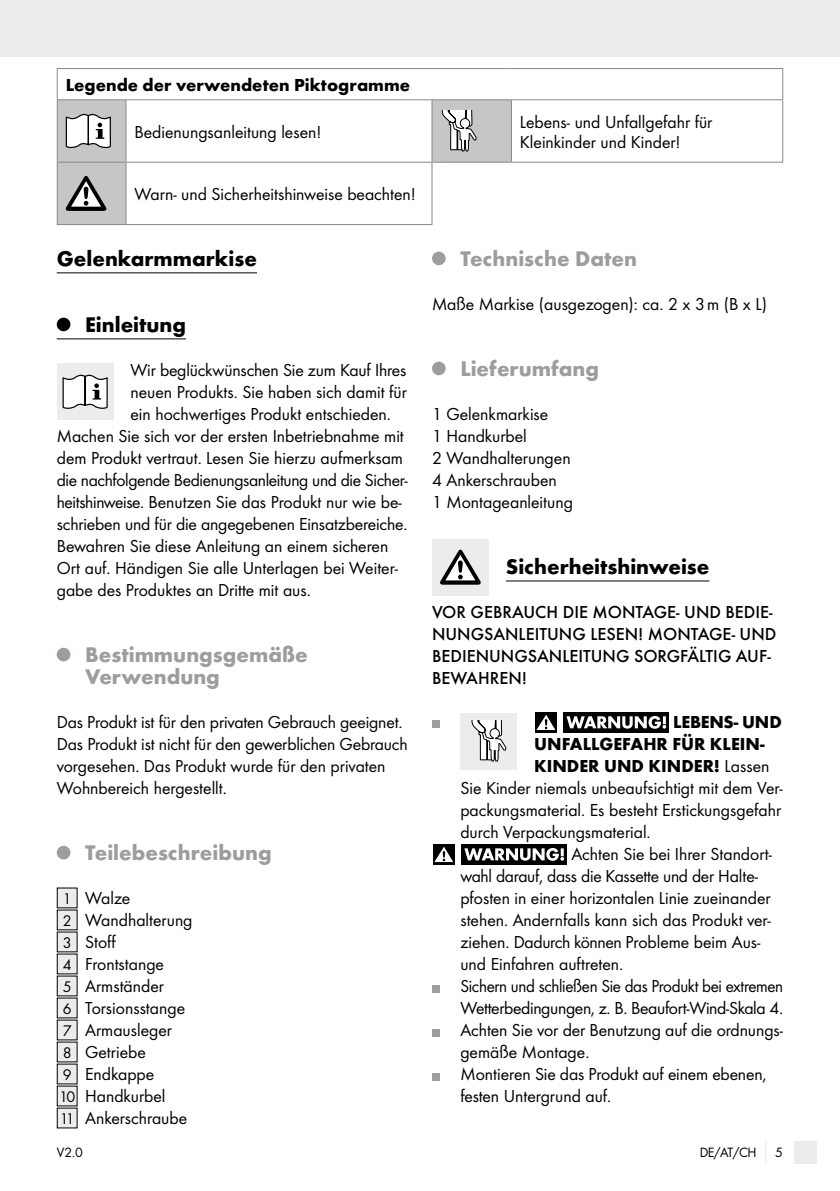
<style>
.page{position:relative;width:840px;height:1191px;background:#fff}
.page>*{position:absolute;margin:0;border:0;box-sizing:border-box;transform-origin:0 0}
.t1{font:700 22px/22px "Futura";color:#9c9d9d}
.t2{font:700 22px "Futura";color:#000}
.t3{font:18px/22px "Futura Boo";color:#000}
.t4{font:500 18px/22px "Futura";color:#000}
.t5{font:18px "Futura Boo";letter-spacing:-.02em;color:#000}
.t6{font:700 18px/22px "Futura";color:#000}
.t7{font:18px "Futura Boo";letter-spacing:-.02em;color:#000;scale:.96 1}
.t8{font:14px "Futura Boo";letter-spacing:-.03em;color:#000}
.s1{font-size:16px}
.s2{font-family:"Futura Boo";font-weight:400}
</style>
<div class="page">
<div style="left:0;top:0;width:839px;height:57px;background:#ececec"></div>
<div style="left:794px;top:1140px;width:22px;height:23px;background:#ececec"></div>
<svg style="left:58px;top:100px;width:452px;height:124px"></svg>
<hr style="left:57px;top:69px;width:1px;height:30px;background:#878888">
<hr style="left:57px;top:68px;width:69px;height:1px;background:#878888">
<hr style="left:126px;top:68px;width:306px;height:1px;background:#878888">
<hr style="left:432px;top:68px;width:79px;height:1px;background:#878888">
<hr style="left:511px;top:68px;width:271px;height:1px;background:#878888">
<hr style="left:781px;top:69px;width:1px;height:30px;background:#878888">
<hr style="left:57px;top:100px;width:1px;height:62px;background:#878888">
<hr style="left:57px;top:99px;width:69px;height:1px;background:#878888">
<hr style="left:125px;top:100px;width:1px;height:62px;background:#878888">
<hr style="left:126px;top:99px;width:306px;height:1px;background:#878888">
<hr style="left:431px;top:100px;width:1px;height:62px;background:#878888">
<hr style="left:57px;top:162px;width:69px;height:1px;background:#878888">
<hr style="left:125px;top:163px;width:1px;height:61px;background:#878888">
<hr style="left:126px;top:162px;width:306px;height:1px;background:#878888">
<hr style="left:431px;top:163px;width:1px;height:61px;background:#878888">
<hr style="left:57px;top:163px;width:1px;height:61px;background:#878888">
<hr style="left:432px;top:99px;width:79px;height:1px;background:#878888">
<hr style="left:432px;top:162px;width:79px;height:1px;background:#878888">
<hr style="left:57px;top:224px;width:69px;height:1px;background:#878888">
<hr style="left:510px;top:100px;width:1px;height:62px;background:#878888">
<hr style="left:511px;top:99px;width:271px;height:1px;background:#878888">
<hr style="left:511px;top:162px;width:271px;height:1px;background:#878888">
<hr style="left:126px;top:224px;width:306px;height:1px;background:#878888">
<hr style="left:781px;top:100px;width:1px;height:62px;background:#878888">
<svg style="left:65px;top:111px;width:46px;height:39px"></svg>
<svg style="left:440px;top:110px;width:36px;height:41px"></svg>
<svg style="left:66px;top:176px;width:40px;height:35px"></svg>
<hr style="left:57px;top:272px;width:200px;height:1px;background:#000">
<hr style="left:57px;top:338px;width:129px;height:1px;background:#000">
<div style="left:57px;top:318px;width:13px;height:13px;background:#000;border-radius:50%"></div>
<div style="left:57px;top:363px;width:56px;height:57px;background:#ececec"></div>
<svg style="left:62px;top:374px;width:46px;height:35px;background:#cbcbcb"></svg>
<div style="left:57px;top:648px;width:13px;height:13px;background:#9c9d9d;border-radius:50%"></div>
<div style="left:57px;top:846px;width:13px;height:13px;background:#9c9d9d;border-radius:50%"></div>
<div style="left:57px;top:888px;width:20px;height:20px;background:#ececec"></div>
<div style="left:57px;top:910px;width:20px;height:20px;background:#ececec"></div>
<div style="left:57px;top:932px;width:20px;height:20px;background:#ececec"></div>
<div style="left:57px;top:954px;width:20px;height:20px;background:#ececec"></div>
<div style="left:57px;top:976px;width:20px;height:20px;background:#ececec"></div>
<div style="left:57px;top:998px;width:20px;height:20px;background:#ececec"></div>
<div style="left:57px;top:1020px;width:20px;height:20px;background:#ececec"></div>
<div style="left:57px;top:1042px;width:20px;height:20px;background:#ececec"></div>
<div style="left:57px;top:1064px;width:20px;height:20px;background:#ececec"></div>
<div style="left:57px;top:1086px;width:20px;height:20px;background:#ececec"></div>
<div style="left:57px;top:1108px;width:20px;height:20px;background:#ececec"></div>
<hr style="left:432px;top:580px;width:277px;height:1px;background:#000">
<div style="left:432px;top:252px;width:13px;height:13px;background:#9c9d9d;border-radius:50%"></div>
<div style="left:432px;top:362px;width:13px;height:13px;background:#9c9d9d;border-radius:50%"></div>
<div style="left:488px;top:539px;width:17px;height:56px;background:#fff"></div>
<div style="left:432px;top:539px;width:56px;height:56px;background:#ececec"></div>
<svg style="left:440px;top:549px;width:40px;height:35px"></svg>
<div style="left:432px;top:720px;width:7px;height:8px;background:#9c9d9d"></div>
<div style="left:460px;top:712px;width:57px;height:57px;background:#ececec"></div>
<svg style="left:471px;top:720px;width:35px;height:41px"></svg>
<div style="left:563px;top:712px;width:106px;height:20px;background:#000"></div>
<div style="left:535px;top:712px;width:21px;height:20px;background:#000"></div>
<svg style="left:536px;top:714px;width:19px;height:16px"></svg>
<svg style="left:566px;top:716px;width:100px;height:12px"></svg>
<div style="left:461px;top:844px;width:106px;height:20px;background:#000"></div>
<div style="left:433px;top:844px;width:21px;height:20px;background:#000"></div>
<svg style="left:434px;top:847px;width:19px;height:15px"></svg>
<svg style="left:464px;top:848px;width:99px;height:12px"></svg>
<div style="left:432px;top:984px;width:7px;height:8px;background:#9c9d9d"></div>
<div style="left:432px;top:1028px;width:7px;height:8px;background:#9c9d9d"></div>
<div style="left:432px;top:1072px;width:7px;height:8px;background:#9c9d9d"></div>
<p class="t6" style="left:66px;top:74px;width:345px">Legende der verwendeten Piktogramme</p>
<p class="t3" style="left:134px;top:121px;width:188px">Bedienungsanleitung lesen!</p>
<p class="t3" style="left:519px;top:112px;width:194px;line-height:20px">Lebens- und Unfallgefahr für<br>Kleinkinder und Kinder!</p>
<p class="t3" style="left:134px;top:183px;width:283px">Warn- und Sicherheitshinweise beachten!</p>
<p class="t2" style="left:57px;top:245px;width:202px">Gelenkarmmarkise</p>
<p class="t2" style="left:85px;top:311px;width:102px">Einleitung</p>
<p class="t3" style="left:130px;top:359px;width:277px">Wir beglückwünschen Sie zum Kauf Ihres</p>
<p class="t3" style="left:130px;top:381px;width:278px">neuen Produkts. Sie haben sich damit für</p>
<p class="t3" style="left:130px;top:403px;width:262px">ein hochwertiges Produkt entschieden.</p>
<p class="t3" style="left:57px;top:425px;width:348px">Machen Sie sich vor der ersten Inbetriebnahme mit</p>
<p class="t3" style="left:57px;top:447px;width:347px">dem Produkt vertraut. Lesen Sie hierzu aufmerksam</p>
<p class="t5" style="left:57px;top:469px;width:352px">die nachfolgende Bedienungsanleitung und die Sicher-</p>
<p class="t3" style="left:57px;top:491px;width:346px">heitshinweise. Benutzen Sie das Produkt nur wie be-</p>
<p class="t3" style="left:57px;top:513px;width:352px">schrieben und für die angegebenen Einsatzbereiche.</p>
<p class="t3" style="left:57px;top:535px;width:333px">Bewahren Sie diese Anleitung an einem sicheren</p>
<p class="t3" style="left:57px;top:557px;width:342px">Ort auf. Händigen Sie alle Unterlagen bei Weiter-</p>
<p class="t3" style="left:57px;top:579px;width:255px">gabe des Produktes an Dritte mit aus.</p>
<p class="t1" style="left:85px;top:643px;width:224px">Bestimmungsgemäße<br>Verwendung</p>
<p class="t3" style="left:57px;top:711px;width:352px">Das Produkt ist für den privaten Gebrauch geeignet.<br>Das Produkt ist nicht für den gewerblichen Gebrauch vorgesehen. Das Produkt wurde für den privaten Wohnbereich hergestellt.</p>
<p class="t1" style="left:85px;top:841px;width:188px">Teilebeschreibung</p>
<p class="t3" style="left:59px;top:887px;width:135px"><span class="s1">1</span> Walze<br><span class="s1">2</span> Wandhalterung<br><span class="s1">3</span> Stoff<br><span class="s1">4</span> Frontstange<br><span class="s1">5</span> Armständer<br><span class="s1">6</span> Torsionsstange<br><span class="s1">7</span> Armausleger<br><span class="s1">8</span> Getriebe<br><span class="s1">9</span> Endkappe<br><span class="s1">10</span> Handkurbel<br><span class="s1">11</span> Ankerschraube</p>
<p class="t8" style="left:57px;top:1144px;width:28px">V2.0</p>
<p class="t1" style="left:460px;top:247px;width:178px">Technische Daten</p>
<p class="t3" style="left:432px;top:293px;width:336px">Maße Markise (ausgezogen): ca. 2 x 3m (B x L)</p>
<p class="t1" style="left:460px;top:357px;width:140px">Lieferumfang</p>
<p class="t3" style="left:432px;top:403px;width:142px">1 Gelenkmarkise<br>1 Handkurbel<br>2 Wandhalterungen<br>4 Ankerschrauben<br>1 Montageanleitung</p>
<p class="t2" style="left:505px;top:553px;width:205px">Sicherheitshinweise</p>
<p class="t4" style="left:432px;top:601px;width:346px">VOR GEBRAUCH DIE MONTAGE- UND BEDIE-<br>NUNGSANLEITUNG LESEN! MONTAGE- UND<br>BEDIENUNGSANLEITUNG SORGFÄLTIG AUF-<br>BEWAHREN!</p>
<p class="t6" style="left:534px;top:711px;width:249px;text-indent:139px">LEBENS- UND<br>UNFALLGEFAHR FÜR KLEIN-<br>KINDER UND KINDER! <span class="s2">Lassen</span></p>
<p class="t3" style="left:460px;top:777px;width:323px">Sie Kinder niemals unbeaufsichtigt mit dem Ver-</p>
<p class="t3" style="left:460px;top:799px;width:322px">packungsmaterial. Es besteht Erstickungsgefahr</p>
<p class="t3" style="left:460px;top:821px;width:192px">durch Verpackungsmaterial.</p>
<p class="t3" style="left:571px;top:843px;width:202px">Achten Sie bei Ihrer Standort-</p>
<p class="t3" style="left:460px;top:865px;width:299px">wahl darauf, dass die Kassette und der Halte-</p>
<p class="t3" style="left:460px;top:887px;width:311px">pfosten in einer horizontalen Linie zueinander</p>
<p class="t3" style="left:460px;top:909px;width:312px">stehen. Andernfalls kann sich das Produkt ver-</p>
<p class="t3" style="left:460px;top:931px;width:301px">ziehen. Dadurch können Probleme beim Aus-</p>
<p class="t3" style="left:460px;top:953px;width:164px">und Einfahren auftreten.</p>
<p class="t7" style="left:460px;top:975px;width:337px">Sichern und schließen Sie das Produkt bei extremen</p>
<p class="t5" style="left:460px;top:997px;width:324px">Wetterbedingungen, z. B. Beaufort-Wind-Skala 4.</p>
<p class="t3" style="left:460px;top:1019px;width:324px">Achten Sie vor der Benutzung auf die ordnungs-</p>
<p class="t3" style="left:460px;top:1041px;width:130px">gemäße Montage.</p>
<p class="t3" style="left:460px;top:1063px;width:307px">Montieren Sie das Produkt auf einem ebenen,</p>
<p class="t3" style="left:460px;top:1085px;width:152px">festen Untergrund auf.</p>
<p class="t8" style="left:699px;top:1144px;width:58px">DE/AT/CH</p>
<p class="t8" style="left:774px;top:1144px;width:9px">5</p>
</div>
